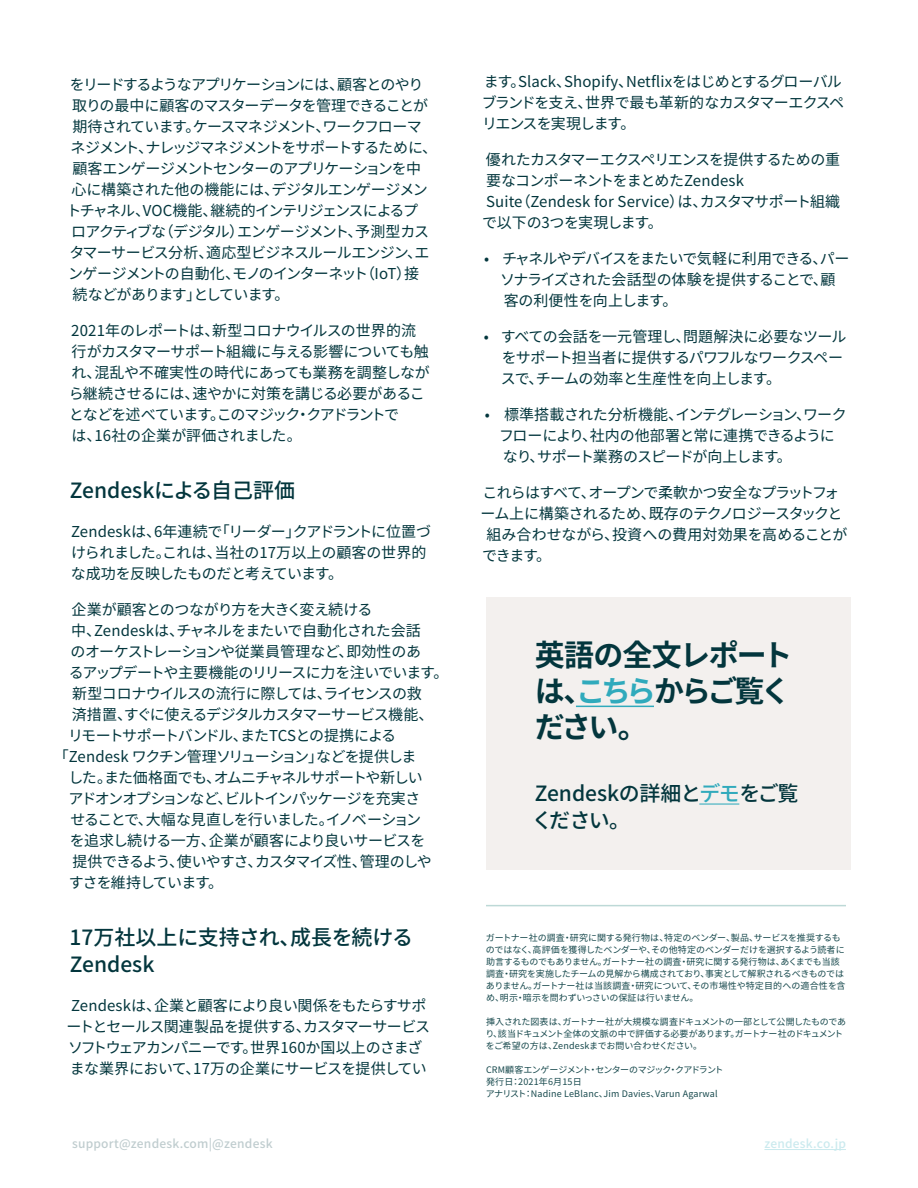
<style>
.page{position:relative;width:918px;height:1188px;background:#fff}
.page>*{position:absolute;margin:0;border:0;box-sizing:border-box;transform-origin:0 0}
.Header_3{font:700 30px/36px "Noto Sans CJ Kjp";letter-spacing:-.095em;color:#03363d;text-align:justify}
.Subheader_1{font:500 21px/27px "Noto Sans CJ Kjp";color:#03363d}
.Subheader_1-2{font:500 21px/27px "Noto Sans CJ Kjp";letter-spacing:-.025em;color:#03363d}
.Body_2{font:15px/21px "Noto Sans CJ Kjp";letter-spacing:-.045em;color:#03363d}
.Body_2-2{font:15px "Noto Sans CJ Kjp";letter-spacing:-.07em;color:#03363d}
.Body_2-3{font:15px/21px "Noto Sans CJ Kjp";letter-spacing:-.01em;color:#03363d}
.Body_2-4{font:15px "Noto Sans CJ Kjp";letter-spacing:-.075em;color:#03363d}
.Body_2-5{font:15px "Noto Sans CJ Kjp";letter-spacing:-.095em;color:#03363d}
.Body_2-6{font:15px "Noto Sans CJ Kjp";letter-spacing:-.025em;color:#03363d}
.Body_2-7{font:15px "Noto Sans CJ Kjp";letter-spacing:-.065em;color:#03363d}
.Body_2-8{font:15px "Noto Sans CJ Kjp";letter-spacing:-.02em;color:#03363d}
.Body_2-9{font:15px "Noto Sans CJ Kjp";letter-spacing:-.08em;color:#03363d}
.Body_2-10{font:15px "Noto Sans CJ Kjp";color:#03363d}
.t1{font:500 12px "Noto Sans CJ Kjp";letter-spacing:.02em;color:#c0cdcf}
.t2{font:500 12px "Noto Sans CJ Kjp";letter-spacing:.02em;color:#cbeaee}
.Footnote___caption{font:9px/12px "Noto Sans CJ Kjp";letter-spacing:-.01em;color:#17494d}
.Footnote___caption-2{font:9px "Noto Sans CJ Kjp";letter-spacing:.02em;color:#17494d}
.Footnote___caption-3{font:9px "Noto Sans CJ Kjp";letter-spacing:-.06em;color:#17494d}
.s1{color:#30aabc}
</style>
<div class="page">
<hr style="left:764px;top:1149px;width:82px;height:1px;background:#cbeaee">
<hr style="left:486px;top:905px;width:360px;height:1px;background:#bdd9d7">
<div style="left:486px;top:598px;width:364px;height:272px;background:#f3f0ee"></div>
<hr style="left:576px;top:706px;width:78px;height:1px;background:#30aabc">
<hr style="left:699px;top:804px;width:40px;height:1px;background:#30aabc">
<p class="Body_2-9" style="left:70px;top:76px;width:355px">をリードするようなアプリケーションには、顧客とのやり</p>
<p class="Body_2" style="left:72px;top:95px;width:358px">取りの最中に顧客のマスターデータを管理できることが</p>
<p class="Body_2" style="left:72px;top:116px;width:351px">期待されています。ケースマネジメント、ワークフローマ</p>
<p class="Body_2-4" style="left:70px;top:139px;width:368px">ネジメント、ナレッジマネジメントをサポートするために、</p>
<p class="Body_2-2" style="left:72px;top:160px;width:350px">顧客エンゲージメントセンターのアプリケーションを中</p>
<p class="Body_2-6" style="left:71px;top:181px;width:358px">心に構築された他の機能には、デジタルエンゲージメン</p>
<p class="Body_2-5" style="left:66px;top:202px;width:353px">トチャネル、VOC機能、継続的インテリジェンスによるプ</p>
<p class="Body_2-2" style="left:71px;top:223px;width:359px">ロアクティブな（デジタル）エンゲージメント、予測型カス</p>
<p class="Body_2" style="left:69px;top:242px;width:362px">タマーサービス分析、適応型ビジネスルールエンジン、エ</p>
<p class="Body_2-2" style="left:68px;top:265px;width:353px">ンゲージメントの自動化、モノのインターネット（IoT）接</p>
<p class="Body_2" style="left:73px;top:284px;width:218px">続などがあります」としています。</p>
<p class="Body_2" style="left:69px;top:320px;width:363px">2021年のレポートは、新型コロナウイルスの世界的流行がカスタマーサポート組織に与える影響についても触れ、混乱や不確実性の時代にあっても業務を調整しながら継続させるには、速やかに対策を講じる必要があることなどを述べています。このマジック・クアドラントで<br>は、16社の企業が評価されました。</p>
<p class="Subheader_1" style="left:70px;top:477px;width:227px">Zendeskによる自己評価</p>
<p class="Body_2-3" style="left:71px;top:521px;width:362px">Zendeskは、6年連続で「リーダー」クアドラントに位置づけられました。これは、当社の17万以上の顧客の世界的な成功を反映したものだと考えています。</p>
<p class="Body_2" style="left:72px;top:599px;width:302px">企業が顧客とのつながり方を大きく変え続ける</p>
<p class="Body_2-8" style="left:71px;top:622px;width:351px">中、Zendeskは、チャネルをまたいで自動化された会話</p>
<p class="Body_2-6" style="left:70px;top:643px;width:352px">のオーケストレーションや従業員管理など、即効性のあ</p>
<p class="Body_2" style="left:69px;top:662px;width:381px">るアップデートや主要機能のリリースに力を注いでいます。</p>
<p class="Body_2" style="left:72px;top:683px;width:351px">新型コロナウイルスの流行に際しては、ライセンスの救</p>
<p class="Body_2" style="left:72px;top:704px;width:363px">済措置、すぐに使えるデジタルカスタマーサービス機能、</p>
<p class="Body_2" style="left:68px;top:725px;width:329px">リモートサポートバンドル、またTCSとの提携による</p>
<p class="Body_2" style="left:54px;top:746px;width:364px">「Zendesk ワクチン管理ソリューション」などを提供しま</p>
<p class="Body_2" style="left:68px;top:767px;width:356px">した。また価格面でも、オムニチャネルサポートや新しい</p>
<p class="Body_2-5" style="left:69px;top:790px;width:353px">アドオンオプションなど、ビルトインパッケージを充実さ</p>
<p class="Body_2-2" style="left:70px;top:811px;width:352px">せることで、大幅な見直しを行いました。イノベーション</p>
<p class="Body_2" style="left:70px;top:830px;width:357px">を追求し続ける一方、企業が顧客により良いサービスを</p>
<p class="Body_2-4" style="left:72px;top:853px;width:361px">提供できるよう、使いやすさ、カスタマイズ性、管理のしや</p>
<p class="Body_2-7" style="left:69px;top:874px;width:156px">すさを維持しています。</p>
<p class="Subheader_1" style="left:70px;top:924px;width:345px">17万社以上に支持され、成長を続ける<br>Zendesk</p>
<p class="Body_2" style="left:66px;top:995px;width:365px;text-align:center">Zendeskは、企業と顧客により良い関係をもたらすサポートとセールス関連製品を提供する、カスタマーサービスソフトウェアカンパニーです。世界160か国以上のさまざまな業界において、17万の企業にサービスを提供してい</p>
<p class="Body_2" style="left:482px;top:71px;width:364px">ます。Slack、Shopify、Netflixをはじめとするグローバルブランドを支え、世界で最も革新的なカスタマーエクスペリエンスを実現します。</p>
<p class="Body_2" style="left:482px;top:149px;width:360px">優れたカスタマーエクスペリエンスを提供するための重要なコンポーネントをまとめたZendesk<br>Suite（Zendesk for Service）は、カスタマサポート組織で以下の3つを実現します。</p>
<p class="Body_2" style="left:500px;top:248px;width:351px;text-indent:-16px">• チャネルやデバイスをまたいで気軽に利用できる、パーソナライズされた会話型の体験を提供することで、顧客の利便性を向上します。</p>
<p class="Body_2" style="left:501px;top:326px;width:347px;text-indent:-17px">• すべての会話を一元管理し、問題解決に必要なツールをサポート担当者に提供するパワフルなワークスペースで、チームの効率と生産性を向上します。</p>
<p class="Body_2" style="left:499px;top:404px;width:349px;text-indent:-14px">• 標準搭載された分析機能、インテグレーション、ワークフローにより、社内の他部署と常に連携できるようになり、サポート業務のスピードが向上します。</p>
<p class="Body_2-7" style="left:483px;top:484px;width:358px">これらはすべて、オープンで柔軟かつ安全なプラットフォ</p>
<p class="Body_2" style="left:480px;top:503px;width:364px">ーム上に構築されるため、既存のテクノロジースタックと</p>
<p class="Body_2-10" style="left:487px;top:526px;width:362px">組み合わせながら、投資への費用対効果を高めることが</p>
<p class="Body_2" style="left:482px;top:545px;width:71px">できます。</p>
<p class="Header_3" style="left:535px;top:638px;width:259px">英語の全文レポートは、<span class="s1">こちら</span>からご覧ください。</p>
<p class="Subheader_1-2" style="left:532px;top:780px;width:268px">Zendeskの詳細と<span class="s1">デモ</span>をご覧ください。</p>
<p class="Footnote___caption" style="left:486px;top:932px;width:361px">ガートナー社の調査・研究に関する発行物は、特定のベンダー、製品、サービスを推奨するものではなく、高評価を獲得したベンダーや、その他特定のベンダーだけを選択するよう読者に助言するものでもありません。ガートナー社の調査・研究に関する発行物は、あくまでも当該調査・研究を実施したチームの見解から構成されており、事実として解釈されるべきものではありません。ガートナー社は当該調査・研究について、その市場性や特定目的への適合性を含め、明示・暗示を問わずいっさいの保証は行いません。</p>
<p class="Footnote___caption" style="left:485px;top:1016px;width:362px">挿入された図表は、ガートナー社が大規模な調査ドキュメントの一部として公開したものであり、該当ドキュメント全体の文脈の中で評価する必要があります。ガートナー社のドキュメントをご希望の方は、Zendeskまでお問い合わせください。</p>
<p class="Footnote___caption-3" style="left:486px;top:1065px;width:239px">CRM顧客エンゲージメント・センターのマジック・クアドラント</p>
<p class="Footnote___caption-2" style="left:486px;top:1077px;width:97px">発行日：2021年6月15日</p>
<p class="Footnote___caption-2" style="left:486px;top:1089px;width:234px">アナリスト：Nadine LeBlanc、Jim Davies、Varun Agarwal</p>
<p class="t1" style="left:72px;top:1137px;width:202px">support@zendesk.com|@zendesk</p>
<p class="t2" style="left:764px;top:1137px;width:83px">zendesk.co.jp</p>
</div>
